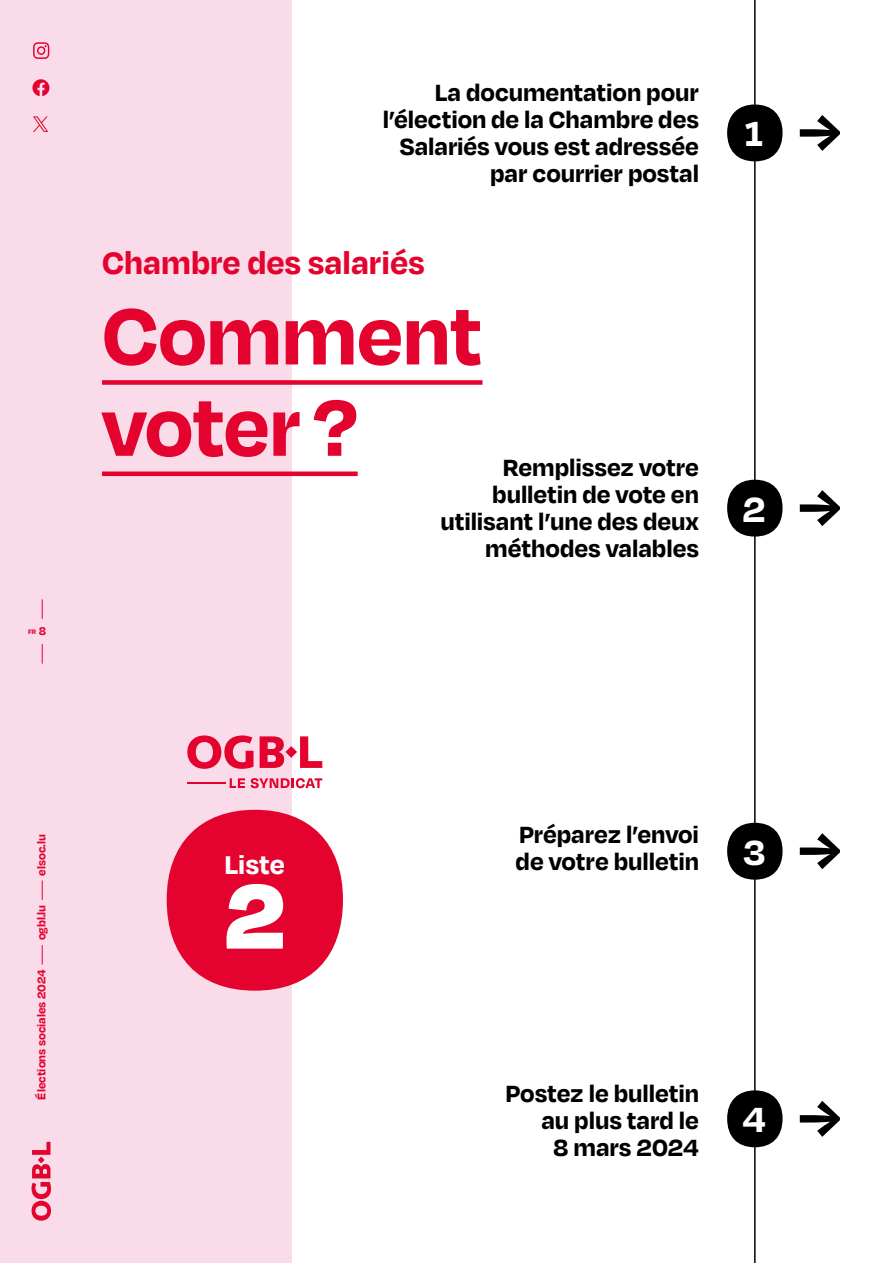
<style>
.page{position:relative;width:893px;height:1263px;background:#fff}
.page>*{position:absolute;margin:0;border:0;box-sizing:border-box;transform-origin:0 0}
.t1{font:900 105.3px "Degular";color:#fff}
.t2{font:700 91.35px/91.3px "Degular";letter-spacing:-.01em;color:#e4032e}
.t3{font:700 40.2px "Degular";color:#fff}
.t4{font:700 35.7px "Degular";color:#e4032e}
.t5{font:700 29.55px "Degular";color:#fff}
.t6{font:700 27px/27px "Degular";letter-spacing:-.005em;color:#000;text-align:right}
.t7{font:700 12.9px "Degular";color:#e4032e}
.t8{font:700 7.5px "Degular";color:#e4032e}
.s1{font-size:12.9px}
</style>
<div class="page">
<div style="left:0;top:0;width:291px;height:1263px;background:#fadbe9"></div>
<div style="left:102px;top:380px;width:380px;height:5px;background:#e4032e"></div>
<div style="left:102px;top:471px;width:256px;height:5px;background:#e4032e"></div>
<svg style="left:800px;top:115px;width:40px;height:36px"></svg>
<svg style="left:800px;top:490px;width:40px;height:36px"></svg>
<svg style="left:800px;top:833px;width:40px;height:36px"></svg>
<svg style="left:800px;top:1101px;width:40px;height:36px"></svg>
<hr style="left:754px;top:0;width:2px;height:1263px;background:#000">
<div style="left:727px;top:104px;width:55px;height:57px;background:#000;border-radius:50%"></div>
<div style="left:727px;top:480px;width:55px;height:57px;background:#000;border-radius:50%"></div>
<div style="left:727px;top:823px;width:55px;height:57px;background:#000;border-radius:50%"></div>
<div style="left:727px;top:1090px;width:55px;height:57px;background:#000;border-radius:50%"></div>
<div style="left:167px;top:810px;width:176px;height:181px;background:#e4032e;border-radius:50%"></div>
<svg style="left:230px;top:778px;width:15px;height:10px"></svg>
<svg style="left:251px;top:778px;width:71px;height:10px"></svg>
<hr style="left:187px;top:782px;width:39px;height:2px;background:#e4032e">
<svg style="left:187px;top:735px;width:67px;height:34px"></svg>
<svg style="left:260px;top:736px;width:62px;height:32px"></svg>
<svg style="left:32px;top:1142px;width:19px;height:79px"></svg>
<svg style="left:42px;top:945px;width:1px;height:20px"></svg>
<svg style="left:42px;top:880px;width:1px;height:20px"></svg>
<svg style="left:32px;top:79px;width:17px;height:17px"></svg>
<svg style="left:33px;top:116px;width:15px;height:16px"></svg>
<svg style="left:33px;top:42px;width:16px;height:17px"></svg>
<svg style="left:42px;top:599px;width:1px;height:20px"></svg>
<svg style="left:42px;top:644px;width:1px;height:20px"></svg>
<p class="t8" style="left:28px;top:627px;width:20px">FR <span class="s1">8</span></p>
<p class="t6" style="left:383px;top:78px;width:318px">La documentation pour l’élection de la Chambre des<br>Salariés vous est adressée par courrier postal</p>
<h3 class="t4" style="left:102px;top:240px;width:324px">Chambre des salariés</h3>
<h2 class="t2" style="left:102px;top:285px;width:382px">Comment voter ?</h2>
<p class="t6" style="left:440px;top:453px;width:260px">Remplissez votre bulletin de vote en utilisant l’une des deux méthodes valables</p>
<h3 class="t3" style="left:745px;top:108px;width:20px">1</h3>
<h3 class="t3" style="left:742px;top:483px;width:25px">2</h3>
<p class="t7" style="left:33px;top:876px;width:43px;rotate:-90deg">elsoc.lu</p>
<p class="t7" style="left:33px;top:940px;width:37px;rotate:-90deg">ogbl.lu</p>
<p class="t7" style="left:33px;top:1099px;width:132px;rotate:-90deg">Élections sociales 2024</p>
<p class="t5" style="left:225px;top:845px;width:62px">Liste</p>
<h1 class="t1" style="left:225px;top:846px;width:63px">2</h1>
<p class="t6" style="left:516px;top:819px;width:185px;text-align:left">Préparez l’envoi de votre bulletin</p>
<h3 class="t3" style="left:743px;top:826px;width:24px">3</h3>
<p class="t6" style="left:505px;top:1078px;width:195px">Postez le bulletin au plus tard le<br>8 mars 2024</p>
<h3 class="t3" style="left:742px;top:1094px;width:25px">4</h3>
</div>
